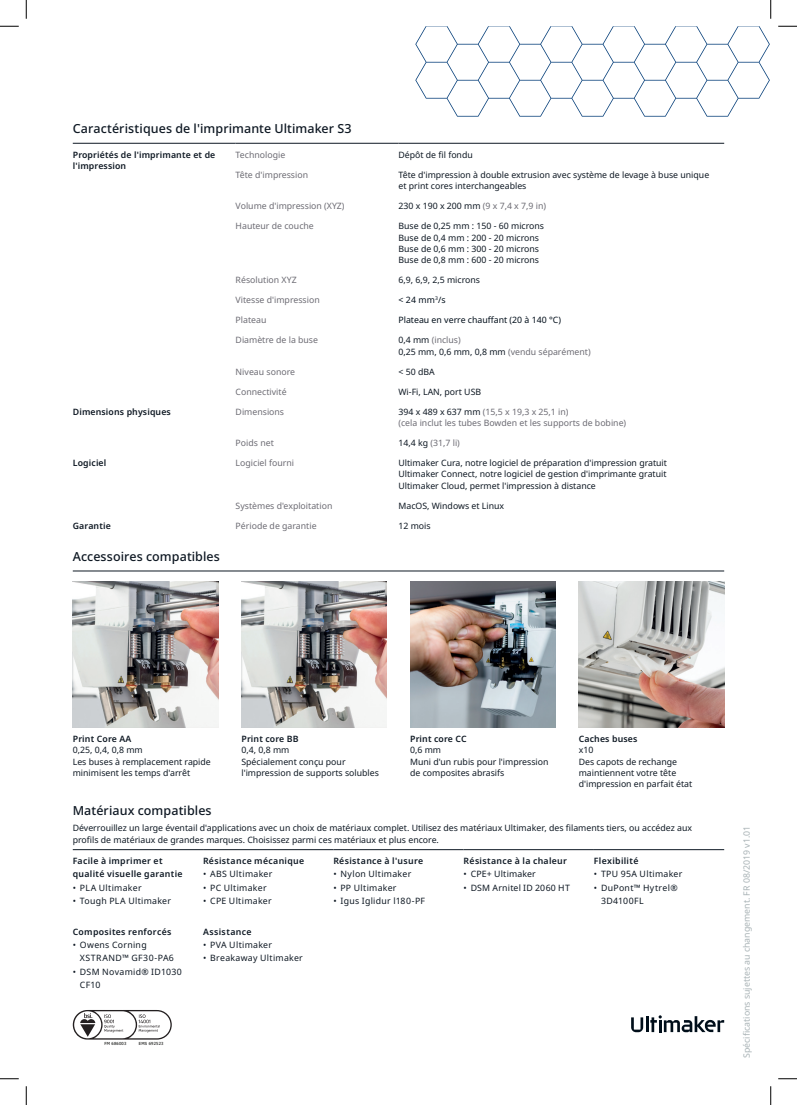
<style>
.page{position:relative;width:797px;height:1105px;background:#fff}
.page>*{position:absolute;margin:0;border:0;box-sizing:border-box;transform-origin:0 0}
.Heading{font:500 12.5px "Noto Sans";letter-spacing:.005em;color:#0e1823}
.Table_body{font:8.75px/11.4px "Noto Sans";color:#0e1823}
.Table_body-2{font:8.75px/11.4px "Noto Sans";color:#6c6b73}
.Table_body-3{font:8.75px/13.1px "Noto Sans";letter-spacing:.035em;color:#0e1823}
.Body_small{font:600 8.75px/13.1px "Noto Sans";letter-spacing:.035em;color:#0e1823}
.Table_body-4{font:600 8.75px/11.4px "Noto Sans";letter-spacing:.015em;color:#0e1823}
.Footnote{font:8.75px "Noto Sans";color:#a8b2b5}
.t1{font:8.75px "Noto Sans";color:#000e1a}
.Table_body-5{font:8.75px/13.1px "Noto Sans";letter-spacing:.04em;color:#0e1823}
.Table_body-6{font:8.75px "Noto Sans";letter-spacing:.03em;color:#0e1823}
.Table_body-7{font:8.75px "Noto Sans";letter-spacing:.025em;color:#0e1823}
.Table_body-8{font:8.75px "Noto Sans";letter-spacing:.02em;color:#0e1823}
.t2{font:4.12px "Tahoma";letter-spacing:.045em;color:#040503}
.s1{color:#6c6b73}
.s2{color:#0e1823}
</style>
<div class="page">
<svg style="left:631px;top:1017px;width:12px;height:15px"></svg>
<hr style="left:645px;top:1016px;width:3px;height:16px;background:#000e1a">
<svg style="left:650px;top:1015px;width:74px;height:17px"></svg>
<svg style="left:73px;top:1010px;width:99px;height:29px"></svg>
<svg style="left:415px;top:26px;width:354px;height:91px"></svg>
<img style="left:73px;top:582px;width:145px;height:145px">
<img style="left:241px;top:582px;width:146px;height:145px">
<img style="left:410px;top:582px;width:145px;height:145px">
<img style="left:579px;top:582px;width:145px;height:145px">
<hr style="left:73px;top:143px;width:163px;height:1px;background:#0e1823">
<hr style="left:236px;top:143px;width:162px;height:1px;background:#0e1823">
<hr style="left:398px;top:143px;width:326px;height:1px;background:#0e1823">
<hr style="left:73px;top:571px;width:651px;height:1px;background:#0e1823">
<hr style="left:73px;top:849px;width:130px;height:1px;background:#0e1823">
<hr style="left:203px;top:849px;width:130px;height:1px;background:#0e1823">
<hr style="left:333px;top:849px;width:130px;height:1px;background:#0e1823">
<hr style="left:463px;top:849px;width:131px;height:1px;background:#0e1823">
<hr style="left:594px;top:849px;width:130px;height:1px;background:#0e1823">
<svg style="left:0;top:25px;width:19px;height:2px"></svg>
<svg style="left:778px;top:25px;width:19px;height:2px"></svg>
<svg style="left:0;top:1078px;width:19px;height:1px"></svg>
<svg style="left:778px;top:1078px;width:19px;height:1px"></svg>
<svg style="left:25px;top:0;width:2px;height:19px"></svg>
<svg style="left:25px;top:1086px;width:2px;height:19px"></svg>
<svg style="left:770px;top:0;width:1px;height:19px"></svg>
<svg style="left:770px;top:1086px;width:1px;height:19px"></svg>
<p class="Heading" style="left:73px;top:119px;width:280px">Caractéristiques de l'imprimante Ultimaker S3</p>
<p class="Table_body-4" style="left:73px;top:149px;width:144px">Propriétés de l'imprimante et de l'impression</p>
<p class="Table_body-2" style="left:236px;top:149px;width:51px">Technologie</p>
<p class="Table_body" style="left:398px;top:149px;width:76px">Dépôt de fil fondu</p>
<p class="Table_body-2" style="left:236px;top:169px;width:74px">Tête d'impression</p>
<p class="Table_body" style="left:398px;top:169px;width:312px">Tête d'impression à double extrusion avec système de levage à buse unique et print cores interchangeables</p>
<p class="Table_body-2" style="left:236px;top:201px;width:110px">Volume d'impression (XYZ)</p>
<p class="Table_body" style="left:398px;top:201px;width:149px">230 x 190 x 200 mm <span class="s1">(9 x 7,4 x 7,9 in)</span></p>
<p class="Table_body-2" style="left:236px;top:221px;width:80px">Hauteur de couche</p>
<p class="Table_body" style="left:398px;top:221px;width:147px">Buse de 0,25 mm : 150 - 60 microns</p>
<p class="Table_body" style="left:398px;top:232px;width:142px">Buse de 0,4 mm : 200 - 20 microns</p>
<p class="Table_body" style="left:398px;top:243px;width:142px">Buse de 0,6 mm : 300 - 20 microns</p>
<p class="Table_body" style="left:398px;top:255px;width:142px">Buse de 0,8 mm : 600 - 20 microns</p>
<p class="Table_body-2" style="left:236px;top:275px;width:63px">Résolution XYZ</p>
<p class="Table_body" style="left:398px;top:275px;width:83px">6,9, 6,9, 2,5 microns</p>
<p class="Table_body-2" style="left:236px;top:295px;width:86px">Vitesse d'impression</p>
<p class="t1" style="left:398px;top:294px;width:49px">&lt; 24 mm<sup>3</sup>/s</p>
<p class="Table_body-2" style="left:236px;top:315px;width:32px">Plateau</p>
<p class="t1" style="left:398px;top:314px;width:164px">Plateau en verre chauffant (20 à 140 °C)</p>
<p class="Table_body-2" style="left:236px;top:335px;width:84px">Diamètre de la buse</p>
<p class="Table_body-2" style="left:398px;top:335px;width:194px"><span class="s2">0,4 mm</span> (inclus)<br><span class="s2">0,25 mm, 0,6 mm, 0,8 mm</span> (vendu séparément)</p>
<p class="Table_body-2" style="left:236px;top:366px;width:61px">Niveau sonore</p>
<p class="Table_body" style="left:398px;top:366px;width:38px">&lt; 50 dBA</p>
<p class="Table_body-2" style="left:236px;top:386px;width:52px">Connectivité</p>
<p class="Table_body" style="left:398px;top:386px;width:84px">Wi-Fi, LAN, port USB</p>
<p class="Table_body-4" style="left:73px;top:406px;width:100px">Dimensions physiques</p>
<p class="Table_body-2" style="left:236px;top:406px;width:50px">Dimensions</p>
<p class="Table_body-2" style="left:398px;top:406px;width:229px"><span class="s2">394 x 489 x 637 mm</span> (15,5 x 19,3 x 25,1 in)<br>(cela inclut les tubes Bowden et les supports de bobine)</p>
<p class="Table_body-2" style="left:236px;top:437px;width:40px">Poids net</p>
<p class="Table_body-2" style="left:398px;top:437px;width:63px"><span class="s2">14,4 kg</span> (31,7 li)</p>
<p class="Table_body-4" style="left:73px;top:457px;width:35px">Logiciel</p>
<p class="Table_body-2" style="left:236px;top:457px;width:60px">Logiciel fourni</p>
<p class="Table_body" style="left:398px;top:457px;width:270px">Ultimaker Cura, notre logiciel de préparation d'impression gratuit</p>
<p class="Table_body" style="left:398px;top:469px;width:269px">Ultimaker Connect, notre logiciel de gestion d'imprimante gratuit</p>
<p class="Table_body" style="left:398px;top:480px;width:199px">Ultimaker Cloud, permet l'impression à distance</p>
<p class="Table_body-2" style="left:236px;top:500px;width:98px">Systèmes d'exploitation</p>
<p class="Table_body" style="left:398px;top:500px;width:107px">MacOS, Windows et Linux</p>
<p class="Table_body-4" style="left:73px;top:520px;width:39px">Garantie</p>
<p class="Table_body-2" style="left:236px;top:520px;width:82px">Période de garantie</p>
<p class="Table_body" style="left:398px;top:520px;width:34px">12 mois</p>
<p class="Heading" style="left:73px;top:547px;width:149px">Accessoires compatibles</p>
<p class="Table_body-4" style="left:73px;top:733px;width:60px">Print Core AA</p>
<p class="Table_body" style="left:73px;top:744px;width:71px">0,25, 0,4, 0,8 mm</p>
<p class="Table_body" style="left:73px;top:756px;width:140px">Les buses à remplacement rapide minimisent les temps d'arrêt</p>
<p class="Table_body-4" style="left:241px;top:733px;width:59px">Print core BB</p>
<p class="Table_body" style="left:241px;top:744px;width:49px">0,4, 0,8 mm</p>
<p class="Table_body" style="left:241px;top:756px;width:139px">Spécialement conçu pour l'impression de supports solubles</p>
<p class="Table_body-4" style="left:410px;top:733px;width:58px">Print core CC</p>
<p class="Table_body" style="left:410px;top:744px;width:32px">0,6 mm</p>
<p class="Table_body" style="left:410px;top:756px;width:140px">Muni d'un rubis pour l'impression de composites abrasifs</p>
<p class="Table_body-4" style="left:579px;top:733px;width:60px">Caches buses</p>
<p class="Table_body" style="left:579px;top:744px;width:16px">x10</p>
<p class="Table_body" style="left:579px;top:756px;width:115px">Des capots de rechange maintiennent votre tête d'impression en parfait état</p>
<p class="Heading" style="left:73px;top:801px;width:140px">Matériaux compatibles</p>
<p class="Table_body" style="left:73px;top:822px;width:620px">Déverrouillez un large éventail d'applications avec un choix de matériaux complet. Utilisez des matériaux Ultimaker, des filaments tiers, ou accédez aux profils de matériaux de grandes marques. Choisissez parmi ces matériaux et plus encore.</p>
<p class="Body_small" style="left:73px;top:855px;width:111px">Facile à imprimer et qualité visuelle garantie</p>
<p class="Table_body-3" style="left:73px;top:881px;width:70px">• PLA Ultimaker</p>
<p class="Table_body-3" style="left:73px;top:894px;width:100px">• Tough PLA Ultimaker</p>
<p class="Body_small" style="left:203px;top:855px;width:103px">Résistance mécanique</p>
<p class="Table_body-3" style="left:203px;top:868px;width:71px">• ABS Ultimaker</p>
<p class="Table_body-3" style="left:203px;top:881px;width:65px">• PC Ultimaker</p>
<p class="Table_body-3" style="left:203px;top:894px;width:70px">• CPE Ultimaker</p>
<p class="Body_small" style="left:333px;top:855px;width:91px">Résistance à l'usure</p>
<p class="Table_body-3" style="left:333px;top:868px;width:79px">• Nylon Ultimaker</p>
<p class="Table_body-3" style="left:333px;top:881px;width:65px">• PP Ultimaker</p>
<p class="Table_body-6" style="left:333px;top:894px;width:93px">• Igus Iglidur l180-PF</p>
<p class="Body_small" style="left:463px;top:855px;width:105px">Résistance à la chaleur</p>
<p class="Table_body-8" style="left:463px;top:868px;width:74px">• CPE+ Ultimaker</p>
<p class="Table_body-7" style="left:463px;top:881px;width:108px">• DSM Arnitel ID 2060 HT</p>
<p class="Body_small" style="left:594px;top:855px;width:46px">Flexibilité</p>
<p class="Table_body-3" style="left:594px;top:868px;width:90px">• TPU 95A Ultimaker</p>
<p class="Table_body-5" style="left:601px;top:881px;width:78px;text-indent:-7px">• DuPont™ Hytrel®<br>3D4100FL</p>
<p class="Body_small" style="left:73px;top:926px;width:100px">Composites renforcés</p>
<p class="Table_body-3" style="left:80px;top:939px;width:96px;text-indent:-7px">• Owens Corning<br>XSTRAND™ GF30-PA6</p>
<p class="Table_body-3" style="left:80px;top:965px;width:103px;text-indent:-7px">• DSM Novamid® ID1030<br>CF10</p>
<p class="Body_small" style="left:203px;top:926px;width:50px">Assistance</p>
<p class="Table_body-3" style="left:203px;top:939px;width:70px">• PVA Ultimaker</p>
<p class="Table_body-3" style="left:203px;top:952px;width:101px">• Breakaway Ultimaker</p>
<p class="t2" style="left:104px;top:1041px;width:23px">FM 686003</p>
<p class="t2" style="left:139px;top:1041px;width:26px">EMS 692523</p>
<p class="Footnote" style="left:740px;top:1058px;width:233px;rotate:-90deg">Spécifications sujettes au changement. FR 08/2019 v1.01</p>
</div>
